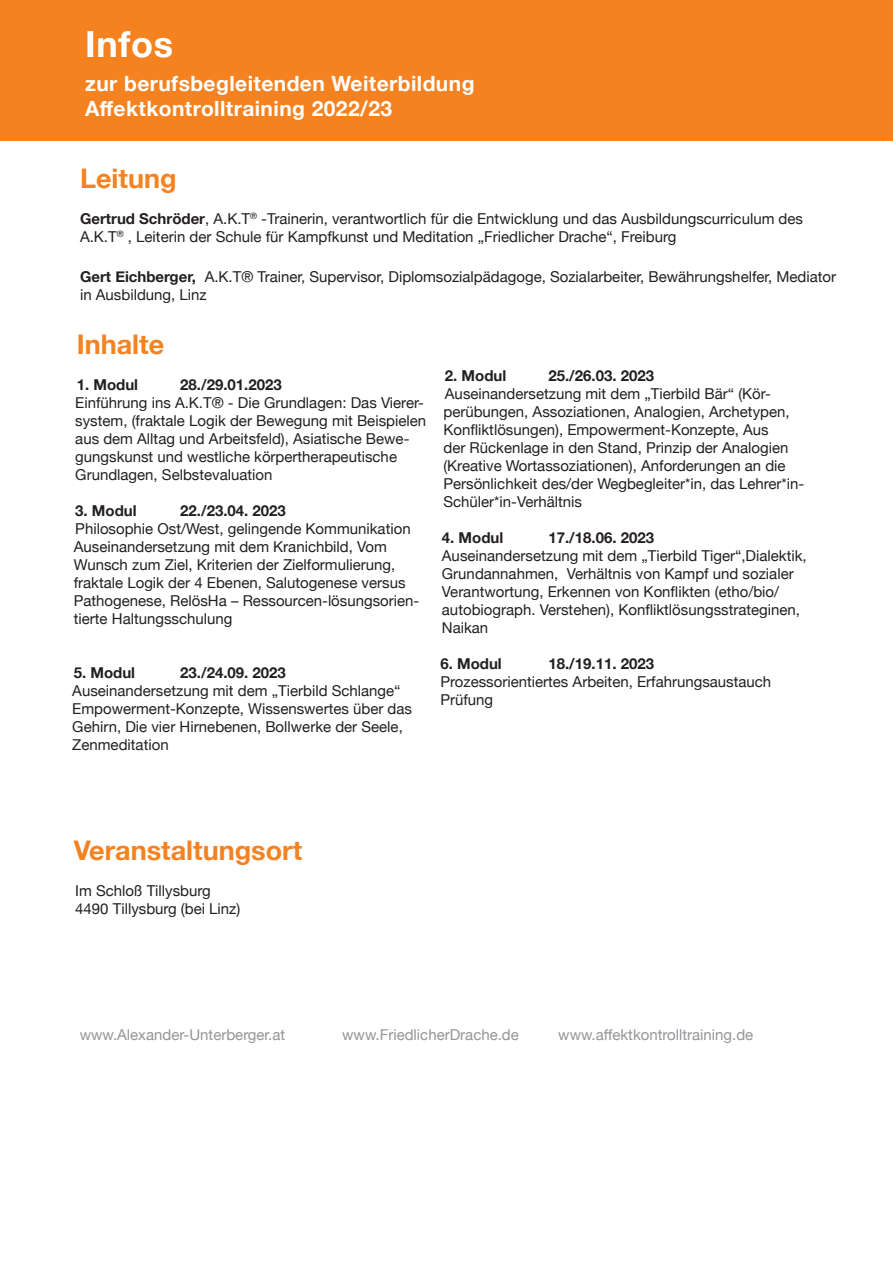
<style>
.page{position:relative;width:893px;height:1263px;background:#fff}
.page>*{position:absolute;margin:0;border:0;box-sizing:border-box;transform-origin:0 0}
.t1{font:700 36px "Helvetica Neue";letter-spacing:.02em;color:#fff}
.t2{font:700 27px "Helvetica Neue";color:#f58220}
.t3{font:700 21px/25.2px "Helvetica Neue";letter-spacing:.02em;color:#fff}
.t4{font:15px/18px "Helvetica Neue";color:#231f20}
.t5{font:700 15px "Helvetica Neue";color:#231f20}
.t6{font:15px "Helvetica Neue";color:#939598}
.s1{font-weight:700}
</style>
<div class="page">
<div style="left:0;top:0;width:893px;height:140px;background:#f58220"></div>
<h1 class="t1" style="left:85px;top:16px;width:90px">Infos</h1>
<h3 class="t3" style="left:85px;top:71px;width:391px">zur berufsbegleitenden Weiterbildung<br>Affektkontrolltraining 2022/23</h3>
<h2 class="t2" style="left:80px;top:157px;width:98px">Leitung</h2>
<p class="t4" style="left:80px;top:210px;width:724px"><span class="s1">Gertrud Schröder</span>, A.K.T<sup>®</sup> -Trainerin, verantwortlich für die Entwicklung und das Ausbildungscurriculum des<br>A.K.T<sup>®</sup> , Leiterin der Schule für Kampfkunst und Meditation „Friedlicher Drache“, Freiburg</p>
<p class="t4" style="left:80px;top:268px;width:758px"><span class="s1">Gert Eichberger,</span> A.K.T® Trainer, Supervisor, Diplomsozialpädagoge, Sozialarbeiter, Bewährungshelfer, Mediator in Ausbildung, Linz</p>
<h2 class="t2" style="left:77px;top:323px;width:89px">Inhalte</h2>
<p class="t5" style="left:77px;top:373px;width:63px">1. Modul</p>
<p class="t5" style="left:180px;top:373px;width:103px">28./29.01.2023</p>
<p class="t4" style="left:75px;top:394px;width:352px">Einführung ins A.K.T® - Die Grundlagen: Das Vierer&shy;system, (fraktale Logik der Bewegung mit Beispielen aus dem Alltag und Arbeitsfeld), Asiatische Bewe&shy;gungskunst und westliche körpertherapeutische Grundlagen, Selbstevaluation</p>
<p class="t5" style="left:75px;top:499px;width:63px">3. Modul</p>
<p class="t5" style="left:180px;top:499px;width:107px">22./23.04. 2023</p>
<p class="t4" style="left:74px;top:520px;width:347px">Philosophie Ost/West, gelingende Kommunikation  Auseinandersetzung mit dem Kranichbild, Vom Wunsch zum Ziel, Kriterien der Zielformulierung, fraktale Logik der 4 Ebenen , Salutogenese versus Pathogenese, RelösHa – Ressourcen-lösungsorien&shy;tierte Haltungsschulung</p>
<p class="t5" style="left:74px;top:661px;width:63px">5. Modul</p>
<p class="t5" style="left:180px;top:661px;width:107px">23./24.09. 2023</p>
<p class="t4" style="left:72px;top:682px;width:341px">Auseinandersetzung mit dem „Tierbild Schlange“ Empowerment-Konzepte , Wissenswertes über das Gehirn, Die vier Hirnebenen, Bollwerke der Seele, Zenmeditation</p>
<p class="t5" style="left:445px;top:364px;width:63px">2. Modul</p>
<p class="t5" style="left:548px;top:364px;width:107px">25./26.03. 2023</p>
<p class="t4" style="left:443px;top:386px;width:362px">Auseinandersetzung mit dem „Tierbild Bär“ (Kör&shy;perübungen, Assoziationen, Analogien, Archetypen, Konfliktlösungen), Empowerment-Konzepte, Aus<br>der Rückenlage in den Stand, Prinzip der Analogien (Kreative Wortassoziationen), Anforderungen an die Persönlichkeit des/der Wegbegleiter*in, das Lehrer*in-Schüler*in-Verhältnis</p>
<p class="t5" style="left:442px;top:526px;width:63px">4. Modul</p>
<p class="t5" style="left:548px;top:526px;width:107px">17./18.06. 2023</p>
<p class="t4" style="left:442px;top:548px;width:366px">Auseinandersetzung mit dem „Tierbild Tiger“,Dialektik, Grundannahmen, Verhältnis von Kampf und sozialer Verantwortung , Erkennen von Konflikten  (etho/bio/ autobiograph. Verstehen), Konfliktlösungsstrateginen, Naikan</p>
<p class="t5" style="left:440px;top:652px;width:63px">6. Modul</p>
<p class="t5" style="left:548px;top:652px;width:107px">18./19.11. 2023</p>
<p class="t4" style="left:440px;top:674px;width:332px">Prozessorientiertes Arbeiten, Erfahrungsaustauch<br>Prüfung</p>
<h2 class="t2" style="left:74px;top:829px;width:230px">Veranstaltungsort</h2>
<p class="t4" style="left:75px;top:882px;width:167px">Im Schloß Tillysburg<br>4490 Tillysburg (bei Linz)</p>
<p class="t6" style="left:80px;top:1023px;width:207px">www.Alexander-Unterberger.at</p>
<p class="t6" style="left:342px;top:1023px;width:178px">www.FriedlicherDrache.de</p>
<p class="t6" style="left:558px;top:1023px;width:197px">www.affektkontrolltraining.de</p>
</div>
